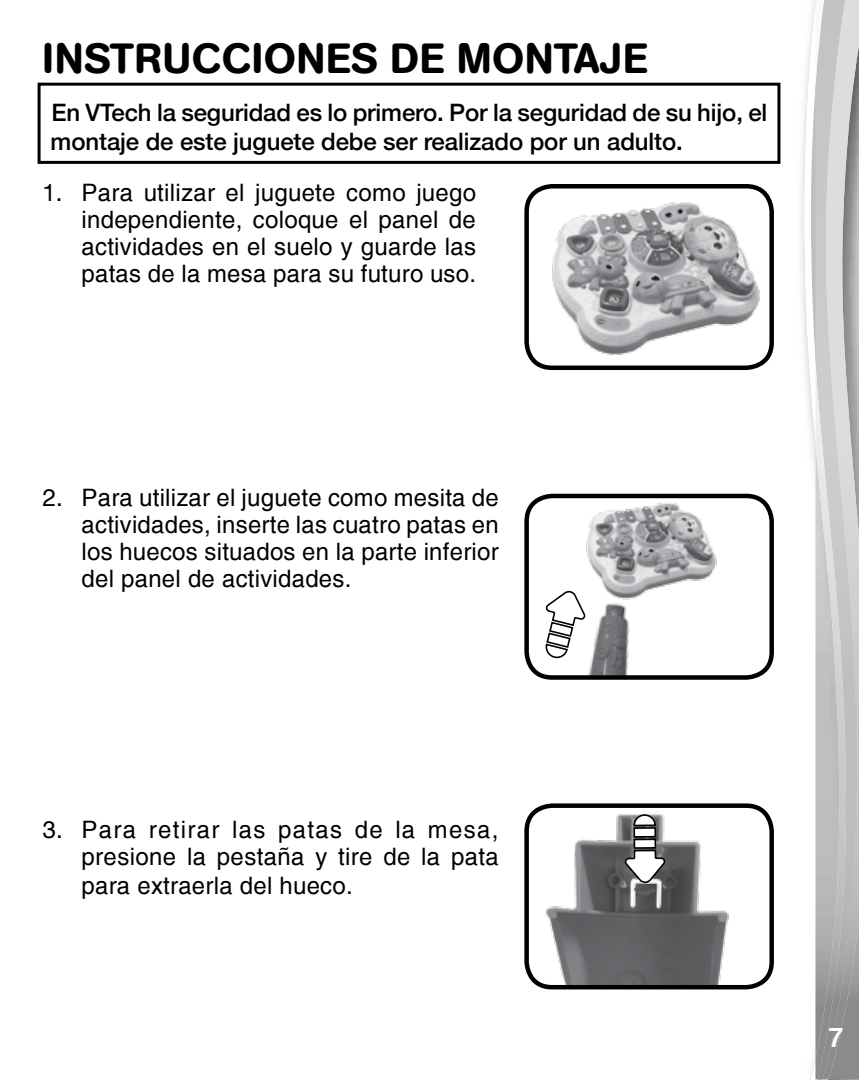
<style>
.page{position:relative;width:859px;height:1080px;background:#fff}
.page>*{position:absolute;margin:0;border:0;box-sizing:border-box;transform-origin:0 0}
.t1{font:500 42px "AG Book Rounded";letter-spacing:.02em;color:#000}
.t2{font:700 27px "Helvetica";color:#fff}
.t3{font:24px/27px "Helvetica";letter-spacing:.01em;color:#000;text-align:justify}
.t4{font:500 24px/28.8px "Helvetica Neue";letter-spacing:-.005em;color:#000}
.s1{font-family:"Helvetica 55 Roman"}
</style>
<div class="page">
<svg style="left:803px;top:0;width:12px;height:1080px"></svg>
<svg style="left:815px;top:1079px;width:13px;height:1px"></svg>
<img style="left:858px;top:0;width:1px;height:1079px">
<img style="left:848px;top:0;width:10px;height:1079px">
<img style="left:815px;top:0;width:33px;height:1079px">
<div style="left:38px;top:83px;width:742px;height:81px;border:3px solid #000"></div>
<img style="left:529px;top:190px;width:242px;height:175px">
<div style="left:524px;top:184px;width:250px;height:186px;border:4px solid #000;border-radius:26px"></div>
<img style="left:540px;top:808px;width:231px;height:178px">
<div style="left:524px;top:803px;width:250px;height:186px;border:4px solid #000;border-radius:26px"></div>
<svg style="left:624px;top:813px;width:42px;height:71px"></svg>
<img style="left:586px;top:502px;width:131px;height:88px">
<img style="left:588px;top:590px;width:62px;height:85px">
<div style="left:524px;top:494px;width:250px;height:186px;border:4px solid #000;border-radius:26px"></div>
<svg style="left:545px;top:590px;width:41px;height:69px"></svg>
<h1 class="t1" style="left:43px;top:33px;width:606px">INSTRUCCIONES DE MONTAJE</h1>
<p class="t4" style="left:51px;top:97px;width:718px">En VTech la seguridad es lo primero. Por la seguridad de su hijo, el montaje de este juguete debe ser realizado por un adulto.</p>
<p class="t3" style="left:82px;top:179px;width:396px;text-indent:-39px"><span class="s1">1.</span> Para utilizar el juguete como juego independiente, coloque el panel de actividades en el suelo y guarde las patas de la mesa para su futuro uso.</p>
<p class="t3" style="left:82px;top:484px;width:419px;text-indent:-39px">2<span class="s1">.</span> Para utilizar el juguete como mesita de actividades, inserte las cuatro patas en los huecos situados en la parte inferior del panel de actividades.</p>
<p class="t3" style="left:82px;top:816px;width:419px;line-height:27.9px;text-indent:-39px">3<span class="s1">.</span> Para retirar las patas de la mesa, presione la pestaña y tire de la pata para extraerla del hueco.</p>
<p class="t2" style="left:828px;top:1019px;width:17px">7</p>
</div>
